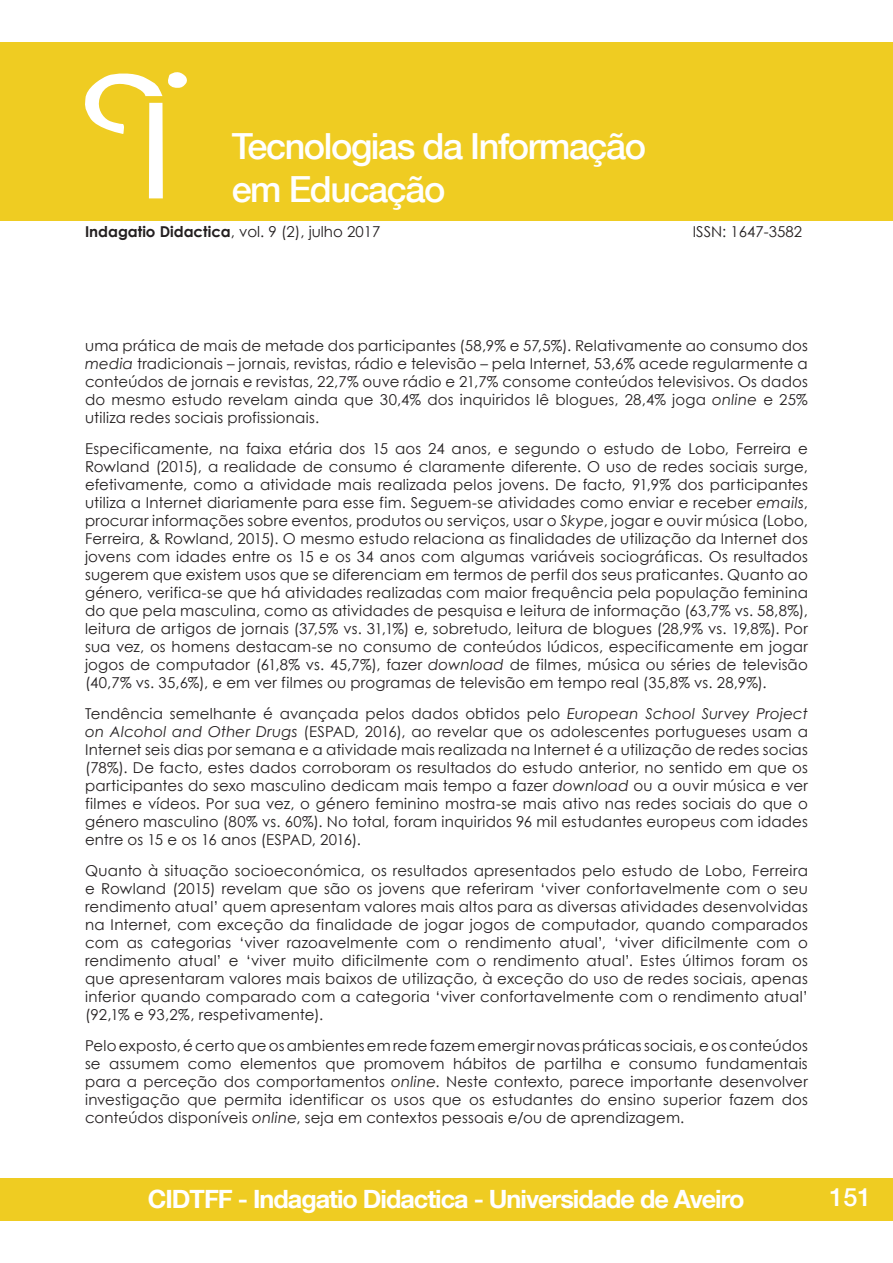
<style>
.page{position:relative;width:893px;height:1263px;background:#fff}
.page>*{position:absolute;margin:0;border:0;box-sizing:border-box;transform-origin:0 0}
.t1{font:500 36px/43.2px "Helvetica Neue LT Com";letter-spacing:-.04em;color:#fff}
.t2{font:700 25.2px "Helvetica Neue LT Com";letter-spacing:-.04em;color:#fff}
.t3{font:500 25.2px "Helvetica Neue LT Com";color:#fff}
.paragrafos{font:15px/18px "Century Gothic";letter-spacing:.01em;color:#231f20;text-align:justify}
.s1{font-weight:700}
.s2{font-style:italic}
</style>
<div class="page">
<div style="left:0;top:43px;width:893px;height:178px;background:#efcc22"></div>
<div style="left:0;top:1178px;width:893px;height:42px;background:#efcc22"></div>
<div style="left:149px;top:103px;width:14px;height:95px;background:#fff"></div>
<svg style="left:85px;top:72px;width:102px;height:62px"></svg>
<h1 class="t1" style="left:232px;top:124px;width:416px">Tecnologias da Informação em Educação</h1>
<p class="paragrafos" style="left:85px;top:222px;width:297px"><span class="s1">Indagatio Didactica</span>, vol. 9 (2), julho 2017</p>
<p class="paragrafos" style="left:693px;top:222px;width:111px">ISSN: 1647-3582</p>
<p class="paragrafos" style="left:85px;top:337px;width:724px">uma prática de mais de metade dos participantes (58,9% e 57,5%). Relativamente ao consumo dos <span class="s2">media</span> tradicionais – jornais, revistas, rádio e televisão – pela Internet, 53,6% acede regularmente a conteúdos de jornais e revistas, 22,7% ouve rádio e 21,7% consome conteúdos televisivos. Os dados do mesmo estudo revelam ainda que 30,4% dos inquiridos lê blogues, 28,4% joga <span class="s2">online</span> e 25% utiliza redes sociais profissionais.</p>
<p class="paragrafos" style="left:85px;top:440px;width:724px">Especificamente, na faixa etária dos 15 aos 24 anos, e segundo o estudo de Lobo, Ferreira e Rowland (2015), a realidade de consumo é claramente diferente. O uso de redes sociais surge, efetivamente, como a atividade mais realizada pelos jovens. De facto, 91,9% dos participantes utiliza a Internet diariamente para esse fim. Seguem-se atividades como enviar e receber <span class="s2">emails</span>, procurar informações sobre eventos, produtos ou serviços, usar o <span class="s2">Skype</span>, jogar e ouvir música (Lobo, Ferreira, &amp; Rowland, 2015). O mesmo estudo relaciona as finalidades de utilização da Internet dos jovens com idades entre os 15 e os 34 anos com algumas variáveis sociográficas. Os resultados sugerem que existem usos que se diferenciam em termos de perfil dos seus praticantes. Quanto ao género, verifica-se que há atividades realizadas com maior frequência pela população feminina do que pela masculina, como as atividades de pesquisa e leitura de informação (63,7% vs. 58,8%), leitura de artigos de jornais (37,5% vs. 31,1%) e, sobretudo, leitura de blogues (28,9% vs. 19,8%). Por sua vez, os homens destacam-se no consumo de conteúdos lúdicos, especificamente em jogar jogos de computador (61,8% vs. 45,7%), fazer <span class="s2">download</span> de filmes, música ou séries de televisão (40,7% vs. 35,6%), e em ver filmes ou programas de televisão em tempo real (35,8% vs. 28,9%).</p>
<p class="paragrafos" style="left:85px;top:704px;width:724px">Tendência semelhante é avançada pelos dados obtidos pelo <span class="s2">European School Survey Project on Alcohol and Other Drugs</span> (ESPAD, 2016), ao revelar que os adolescentes portugueses usam a Internet seis dias por semana e a atividade mais realizada na Internet é a utilização de redes socias (78%). De facto, estes dados corroboram os resultados do estudo anterior, no sentido em que os participantes do sexo masculino dedicam mais tempo a fazer <span class="s2">download</span> ou a ouvir música e ver filmes e vídeos. Por sua vez, o género feminino mostra-se mais ativo nas redes sociais do que o género masculino (80% vs. 60%). No total, foram inquiridos 96 mil estudantes europeus com idades entre os 15 e os 16 anos (ESPAD, 2016).</p>
<p class="paragrafos" style="left:85px;top:861px;width:724px">Quanto à situação socioeconómica, os resultados apresentados pelo estudo de Lobo, Ferreira e Rowland (2015) revelam que são os jovens que referiram ‘viver confortavelmente com o seu rendimento atual’ quem apresentam valores mais altos para as diversas atividades desenvolvidas na Internet, com exceção da finalidade de jogar jogos de computador, quando comparados com as categorias ‘viver razoavelmente com o rendimento atual’, ‘viver dificilmente com o rendimento atual’ e ‘viver muito dificilmente com o rendimento atual’. Estes últimos foram os que apresentaram valores mais baixos de utilização, à exceção do uso de redes sociais, apenas inferior quando comparado com a categoria ‘viver confortavelmente com o rendimento atual’ (92,1% e 93,2%, respetivamente).</p>
<p class="paragrafos" style="left:85px;top:1036px;width:724px">Pelo exposto, é certo que os ambientes em rede fazem emergir novas práticas sociais, e os conteúdos se assumem como elementos que promovem hábitos de partilha e consumo fundamentais para a perceção dos comportamentos <span class="s2">online</span>. Neste contexto, parece importante desenvolver investigação que permita identificar os usos que os estudantes do ensino superior fazem dos conteúdos disponíveis <span class="s2">online</span>, seja em contextos pessoais e/ou de aprendizagem.</p>
<h2 class="t2" style="left:148px;top:1183px;width:598px">CIDTFF - Indagatio Didactica - Universidade de Aveiro</h2>
<h2 class="t3" style="left:829px;top:1181px;width:44px">151</h2>
</div>
